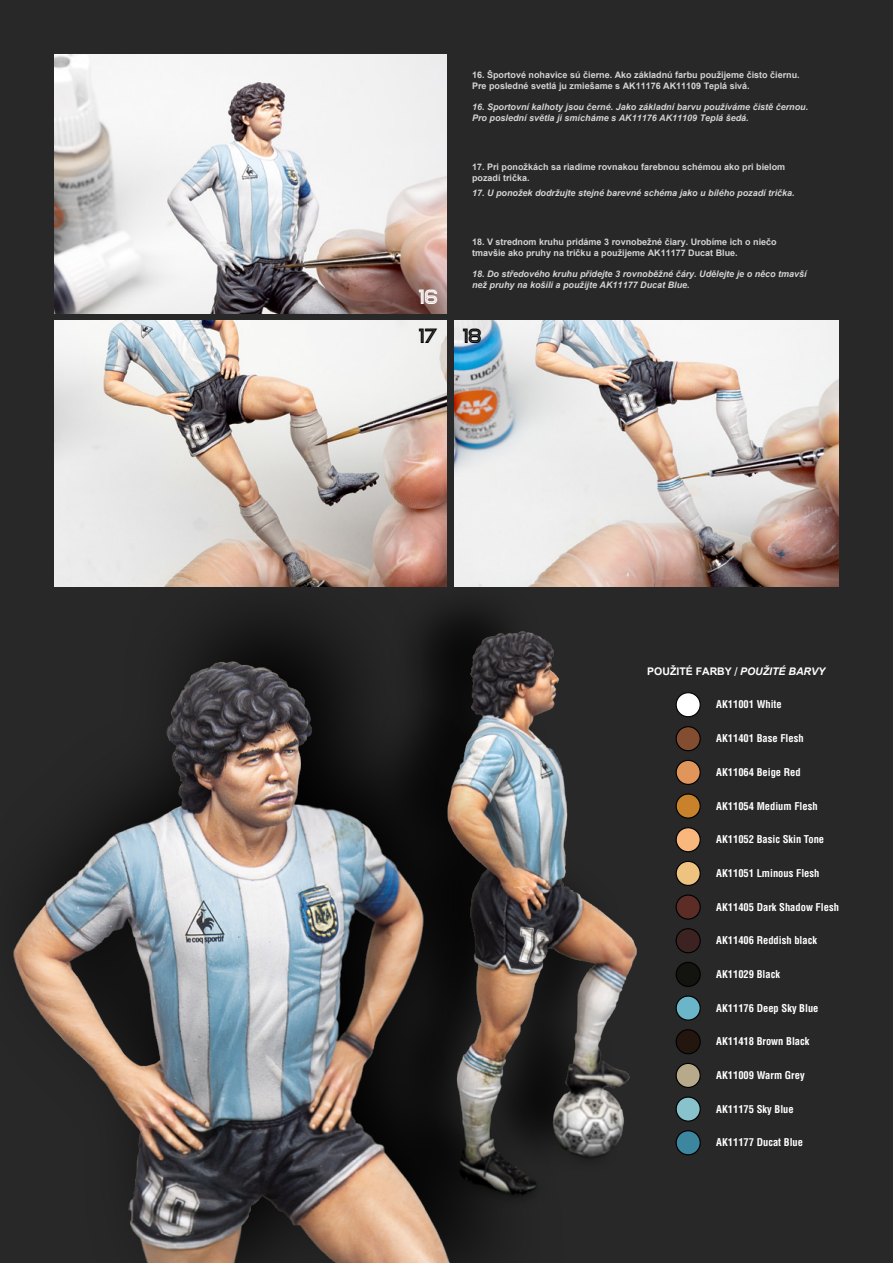
<style>
.page{position:relative;width:893px;height:1263px;background:#292829}
.page>*{position:absolute;margin:0;border:0;box-sizing:border-box;transform-origin:0 0}
.t1{font:20.7px "Kavo Black Inline";color:#000}
.t2{font:20.7px "Kavo Black Inline";color:#fff}
.t3{font:700 condensed 10.5px "Helvetica LT Std";color:#fff}
.t4{font:700 10.5px "Arial";color:#fff}
.t5{font:700 9px/10.9px "Arial";color:#fff}
.t6{font:italic 700 9px/10.8px "Arial";color:#fff}
.s1{font-family:"Helvetica LT Std";font-stretch:condensed}
.s2{font-style:italic}
</style>
<div class="page">
<img style="left:564px;top:694px;width:118px;height:465px">
<img style="left:54px;top:54px;width:393px;height:260px">
<img style="left:454px;top:320px;width:385px;height:266px">
<img style="left:54px;top:320px;width:393px;height:234px">
<div style="left:676px;top:693px;width:24px;height:24px;background:#fff;border-radius:50%"></div>
<div style="left:676px;top:692px;width:25px;height:25px;border:1px solid #000;border-radius:50%"></div>
<div style="left:676px;top:727px;width:24px;height:24px;background:#824d30;border-radius:50%"></div>
<div style="left:676px;top:726px;width:25px;height:25px;border:1px solid #000;border-radius:50%"></div>
<div style="left:676px;top:760px;width:24px;height:24px;background:#e0955b;border-radius:50%"></div>
<div style="left:676px;top:760px;width:25px;height:25px;border:1px solid #000;border-radius:50%"></div>
<div style="left:676px;top:794px;width:24px;height:24px;background:#c9822c;border-radius:50%"></div>
<div style="left:676px;top:793px;width:25px;height:26px;border:1px solid #000;border-radius:50%"></div>
<div style="left:676px;top:828px;width:24px;height:24px;background:#f8b77d;border-radius:50%"></div>
<div style="left:676px;top:827px;width:25px;height:25px;border:1px solid #000;border-radius:50%"></div>
<div style="left:676px;top:861px;width:24px;height:24px;background:#eec27f;border-radius:50%"></div>
<div style="left:676px;top:861px;width:25px;height:25px;border:1px solid #000;border-radius:50%"></div>
<div style="left:676px;top:895px;width:24px;height:24px;background:#5c2d27;border-radius:50%"></div>
<div style="left:676px;top:894px;width:25px;height:26px;border:1px solid #000;border-radius:50%"></div>
<div style="left:676px;top:929px;width:24px;height:24px;background:#3c2321;border-radius:50%"></div>
<div style="left:676px;top:928px;width:25px;height:25px;border:1px solid #000;border-radius:50%"></div>
<div style="left:676px;top:962px;width:24px;height:24px;background:#13130f;border-radius:50%"></div>
<div style="left:676px;top:962px;width:25px;height:25px;border:1px solid #000;border-radius:50%"></div>
<div style="left:676px;top:996px;width:24px;height:24px;background:#6ab5c7;border-radius:50%"></div>
<div style="left:676px;top:995px;width:25px;height:26px;border:1px solid #000;border-radius:50%"></div>
<div style="left:676px;top:1030px;width:24px;height:24px;background:#23160f;border-radius:50%"></div>
<div style="left:676px;top:1029px;width:25px;height:25px;border:1px solid #000;border-radius:50%"></div>
<div style="left:676px;top:1063px;width:24px;height:24px;background:#b6aa8a;border-radius:50%"></div>
<div style="left:676px;top:1063px;width:25px;height:25px;border:1px solid #000;border-radius:50%"></div>
<div style="left:676px;top:1097px;width:24px;height:24px;background:#88c3cc;border-radius:50%"></div>
<div style="left:676px;top:1096px;width:25px;height:26px;border:1px solid #000;border-radius:50%"></div>
<div style="left:676px;top:1131px;width:24px;height:24px;background:#3c879f;border-radius:50%"></div>
<div style="left:676px;top:1130px;width:25px;height:25px;border:1px solid #000;border-radius:50%"></div>
<img style="left:54px;top:554px;width:510px;height:645px">
<img style="left:13px;top:623px;width:506px;height:640px">
<p class="t5" style="left:472px;top:70px;width:329px">16. Športové nohavice sú čierne. Ako základnú farbu použijeme čisto čiernu.<br>Pre posledné svetlá ju zmiešame s AK11176 AK11109 Teplá sivá.</p>
<p class="t6" style="left:472px;top:102px;width:338px">16. Sportovní kalhoty jsou černé. Jako základní barvu používáme čistě černou.<br>Pro poslední světla ji smícháme s AK11176 AK11109 Teplá šedá.</p>
<p class="t5" style="left:472px;top:162px;width:315px">17. Pri ponožkách sa riadime rovnakou farebnou schémou ako pri bielom pozadí trička.</p>
<p class="t6" style="left:472px;top:187px;width:324px">17. U ponožek dodržujte stejné barevné schéma jako u bílého pozadí trička.</p>
<p class="t5" style="left:472px;top:237px;width:306px">18. V strednom kruhu pridáme 3 rovnobežné čiary. Urobíme ich o niečo tmavšie ako pruhy na tričku a použijeme AK11177 Ducat Blue.</p>
<p class="t6" style="left:472px;top:268px;width:336px">18. Do středového kruhu přidejte 3 rovnoběžné čáry. Udělejte je o něco tmavší než pruhy na košili a použijte AK11177 Ducat Blue.</p>
<h1 class="t2" style="left:419px;top:284px;width:21px">16</h1>
<h1 class="t1" style="left:419px;top:323px;width:65px">17 18</h1>
<p class="t4" style="left:647px;top:664px;width:179px">POUŽITÉ FARBY <span class="s1">/</span> <span class="s2">POUŽITÉ BARVY</span></p>
<p class="t3" style="left:716px;top:698px;width:67px">AK11001 White</p>
<p class="t3" style="left:716px;top:732px;width:89px">AK11401 Base Flesh</p>
<p class="t3" style="left:716px;top:766px;width:86px">AK11064 Beige Red</p>
<p class="t3" style="left:716px;top:799px;width:103px">AK11054 Medium Flesh</p>
<p class="t3" style="left:716px;top:833px;width:110px">AK11052 Basic Skin Tone</p>
<p class="t3" style="left:716px;top:867px;width:105px">AK11051 Lminous Flesh</p>
<p class="t3" style="left:716px;top:900px;width:124px">AK11405 Dark Shadow Flesh</p>
<p class="t3" style="left:716px;top:934px;width:102px">AK11406 Reddish black</p>
<p class="t3" style="left:716px;top:968px;width:65px">AK11029 Black</p>
<p class="t3" style="left:716px;top:1001px;width:104px">AK11176 Deep Sky Blue</p>
<p class="t3" style="left:716px;top:1035px;width:95px">AK11418 Brown Black</p>
<p class="t3" style="left:716px;top:1068px;width:90px">AK11009 Warm Grey</p>
<p class="t3" style="left:716px;top:1102px;width:79px">AK11175 Sky Blue</p>
<p class="t3" style="left:716px;top:1136px;width:88px">AK11177 Ducat Blue</p>
</div>
